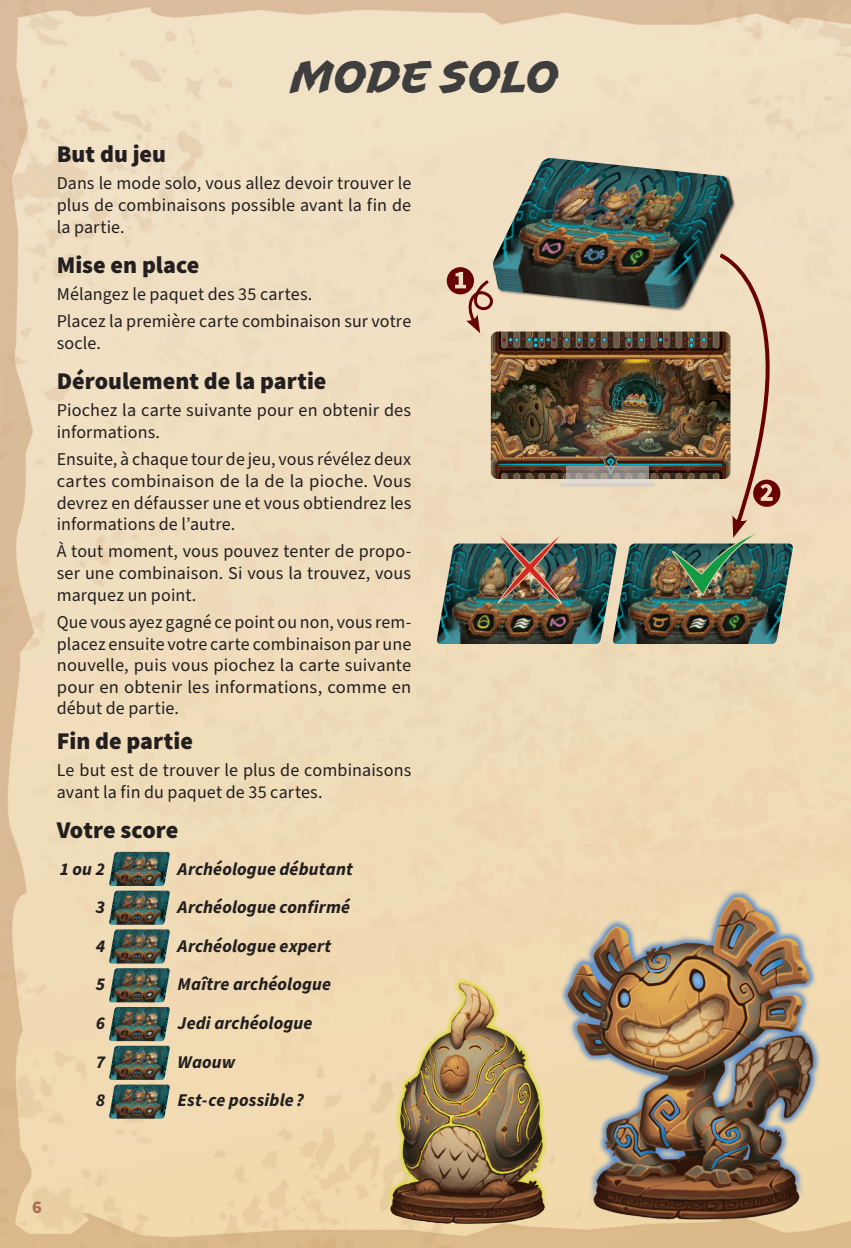
<style>
.page{position:relative;width:851px;height:1248px;background:#fff}
.page>*{position:absolute;margin:0;border:0;box-sizing:border-box;transform-origin:0 0}
.t1{font:46px "Uppercut Angle";letter-spacing:-.005em;color:#3e3e3f}
.t2{font:900 24px "Source Sans Pro";color:#231f20}
.t3{font:18px/21.6px "Source Sans Pro";letter-spacing:.005em;color:#231f20;text-align:justify}
.t4{font:italic 700 18px/38.6px "Source Sans Pro";letter-spacing:.01em;color:#231f20;text-align:justify}
.t5{font:900 18px "Source Sans Pro";color:#ad6d59}
</style>
<div class="page">
<img style="left:0;top:0;width:850px;height:1247px">
<div style="left:492px;top:158px;width:238px;height:131px;background:#231f20;opacity:.5"></div>
<img style="left:492px;top:158px;width:236px;height:128px">
<img style="left:491px;top:331px;width:180px;height:148px">
<hr style="left:560px;top:483px;width:94px;height:4px;background:#d8d2c6">
<svg style="left:560px;top:479px;width:94px;height:4px"></svg>
<svg style="left:566px;top:466px;width:82px;height:13px"></svg>
<svg style="left:566px;top:465px;width:82px;height:1px"></svg>
<img style="left:436px;top:543px;width:176px;height:101px">
<img style="left:612px;top:543px;width:181px;height:101px">
<svg style="left:446px;top:267px;width:51px;height:66px;background:#cba690"></svg>
<img style="left:671px;top:251px;width:143px;height:345px">
<img style="left:492px;top:527px;width:75px;height:81px">
<img style="left:500px;top:831px;width:350px;height:416px">
<div style="left:825px;top:861px;width:25px;height:386px;background:#f1daae"></div>
<img style="left:320px;top:932px;width:296px;height:315px">
<img style="left:109px;top:851px;width:61px;height:34px">
<img style="left:109px;top:890px;width:61px;height:34px">
<img style="left:109px;top:929px;width:61px;height:34px">
<img style="left:109px;top:968px;width:61px;height:34px">
<img style="left:109px;top:1006px;width:61px;height:35px">
<img style="left:109px;top:1045px;width:61px;height:34px">
<img style="left:109px;top:1084px;width:61px;height:34px">
<h1 class="t1" style="left:291px;top:50px;width:270px">MODE SOLO</h1>
<h2 class="t2" style="left:57px;top:137px;width:111px">But du jeu</h2>
<p class="t3" style="left:57px;top:173px;width:356px">Dans le mode solo, vous allez devoir trouver le plus de combinaisons possible avant la fin de la partie.</p>
<h2 class="t2" style="left:57px;top:248px;width:144px">Mise en place</h2>
<p class="t3" style="left:57px;top:281px;width:356px;line-height:27.2px">Mélangez le paquet des 35 cartes.<br>Placez la première carte combinaison sur votre</p>
<p class="t3" style="left:57px;top:333px;width:46px">socle.</p>
<h2 class="t2" style="left:57px;top:364px;width:271px">Déroulement de la partie</h2>
<p class="t3" style="left:57px;top:400px;width:356px">Piochez la carte suivante pour en obtenir des informations.</p>
<p class="t3" style="left:57px;top:449px;width:356px">Ensuite, à chaque tour de jeu, vous révélez deux cartes combinaison de la de la pioche. Vous devrez en défausser une et vous obtiendrez les informations de l’autre.</p>
<p class="t3" style="left:57px;top:541px;width:356px">À tout moment, vous pouvez tenter de propo&shy;ser une combinaison. Si vous la trouvez, vous marquez un point.</p>
<p class="t3" style="left:57px;top:611px;width:356px">Que vous ayez gagné ce point ou non, vous rem&shy;placez ensuite votre carte combinaison par une nouvelle, puis vous piochez la carte suivante pour en obtenir les informations, comme en début de partie.</p>
<h2 class="t2" style="left:57px;top:724px;width:138px">Fin de partie</h2>
<p class="t3" style="left:57px;top:760px;width:356px">Le but est de trouver le plus de combinaisons avant la fin du paquet de 35 cartes.</p>
<h2 class="t2" style="left:57px;top:813px;width:123px">Votre score</h2>
<p class="t4" style="left:96px;top:849px;width:11px;text-indent:-36px">1 ou 2<br>3<br>4<br>5<br>6<br>7<br>8</p>
<p class="t4" style="left:177px;top:849px;width:177px;text-align:left">Archéologue débutant<br>Archéologue confirmé<br>Archéologue expert<br>Maître archéologue<br>Jedi archéologue<br>Waouw<br>Est-ce possible ?</p>
<p class="t5" style="left:32px;top:1194px;width:11px">6</p>
</div>
